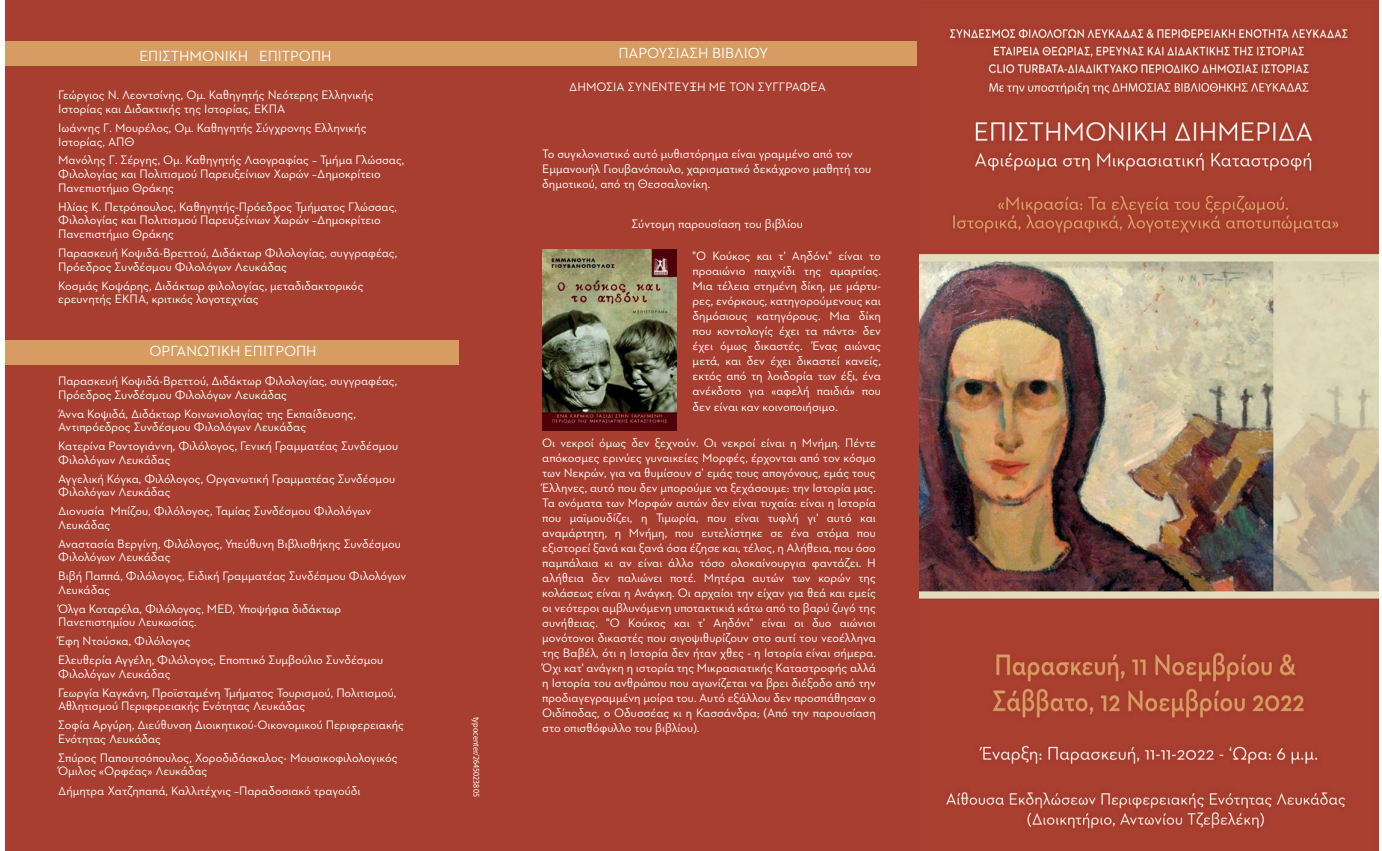
<style>
.page{position:relative;width:1382px;height:851px;background:#fff}
.page>*{position:absolute;margin:0;border:0;box-sizing:border-box;transform-origin:0 0}
.t1{font:15px "Neutraface Two Text Greek";color:#fff}
.t2{font:12.5px/15px "Neutraface Two Text Greek";letter-spacing:-.005em;color:#fff}
.t3{font:8.75px "Myriad Pro";color:#fff;scale:.91 1}
</style>
<div class="page">
<img style="left:918px;top:0;width:460px;height:850px">
<div style="left:5px;top:0;width:913px;height:850px;background:#a83e2f"></div>
<div style="left:5px;top:42px;width:453px;height:24px;background:#d79c62"></div>
<div style="left:456px;top:42px;width:461px;height:24px;background:#d79c62"></div>
<div style="left:5px;top:340px;width:453px;height:24px;background:#d79c62"></div>
<img style="left:542px;top:249px;width:134px;height:182px">
<p class="t1" style="left:140px;top:47px;width:193px">ΕΠΙΣΤΗΜΟΝΙΚΗ ΕΠΙΤΡΟΠΗ</p>
<p class="t2" style="left:58px;top:88px;width:317px;line-height:13.8px">Γεώργιος Ν. Λεοντσίνης, Ομ. Καθηγητής Νεότερης Ελληνικής<br>Ιστορίας και Διδακτικής της Ιστορίας, ΕΚΠΑ</p>
<p class="t2" style="left:58px;top:121px;width:310px;line-height:13.8px">Ιωάννης Γ. Μουρέλος, Ομ. Καθηγητής Σύγχρονης Ελληνικής<br>Ιστορίας, ΑΠΘ</p>
<p class="t2" style="left:58px;top:153px;width:348px;line-height:13.8px">Μανόλης Γ. Σέργης, Ομ. Καθηγητής Λαογραφίας – Τμήμα Γλώσσας,<br>Φιλολογίας και Πολιτισμού Παρευξείνιων Χωρών –Δημοκρίτειο<br>Πανεπιστήμιο Θράκης</p>
<p class="t2" style="left:58px;top:199px;width:340px;line-height:13.8px">Ηλίας Κ. Πετρόπουλος, Καθηγητής-Πρόεδρος Τμήματος Γλώσσας,<br>Φιλολογίας και Πολιτισμού Παρευξείνιων Χωρών –Δημοκρίτειο<br>Πανεπιστήμιο Θράκης</p>
<p class="t2" style="left:58px;top:246px;width:341px;line-height:13.8px">Παρασκευή Κοψιδά-Βρεττού, Διδάκτωρ Φιλολογίας, συγγραφέας,<br>Πρόεδρος Συνδέσμου Φιλολόγων Λευκάδας</p>
<p class="t2" style="left:58px;top:278px;width:307px;line-height:13.8px">Κοσμάς Κοψάρης, Διδάκτωρ φιλολογίας, μεταδιδακτορικός ερευνητής ΕΚΠΑ, κριτικός λογοτεχνίας</p>
<p class="t1" style="left:149px;top:342px;width:169px">ΟΡΓΑΝΩΤΙΚΗ ΕΠΙΤΡΟΠΗ</p>
<p class="t2" style="left:58px;top:374px;width:341px;line-height:13.8px">Παρασκευή Κοψιδά-Βρεττού, Διδάκτωρ Φιλολογίας, συγγραφέας,<br>Πρόεδρος Συνδέσμου Φιλολόγων Λευκάδας</p>
<p class="t2" style="left:58px;top:406px;width:299px;line-height:13.8px">Άννα Κοψιδά, Διδάκτωρ Κοινωνιολογίας της Εκπαίδευσης,<br>Αντιπρόεδρος Συνδέσμου Φιλολόγων Λευκάδας</p>
<p class="t2" style="left:58px;top:439px;width:342px;line-height:13.8px">Κατερίνα Ροντογιάννη, Φιλόλογος, Γενική Γραμματέας Συνδέσμου<br>Φιλολόγων Λευκάδας</p>
<p class="t2" style="left:58px;top:471px;width:338px;line-height:13.8px">Αγγελική Κόγκα, Φιλόλογος, Οργανωτική Γραμματέας Συνδέσμου<br>Φιλολόγων Λευκάδας</p>
<p class="t2" style="left:58px;top:504px;width:314px;line-height:13.8px">Διονυσία Μπίζου, Φιλόλογος, Ταμίας Συνδέσμου Φιλολόγων<br>Λευκάδας</p>
<p class="t2" style="left:58px;top:536px;width:344px;line-height:13.8px">Αναστασία Βεργίνη, Φιλόλογος, Υπεύθυνη Βιβλιοθήκης Συνδέσμου<br>Φιλολόγων Λευκάδας</p>
<p class="t2" style="left:58px;top:569px;width:349px;line-height:13.8px">Βιβή Παππά, Φιλόλογος, Ειδική Γραμματέας Συνδέσμου Φιλολόγων<br>Λευκάδας</p>
<p class="t2" style="left:58px;top:601px;width:284px;line-height:13.8px">Όλγα Κοταρέλα, Φιλόλογος, MED, Υποψήφια διδάκτωρ<br>Πανεπιστημίου Λευκωσίας.</p>
<p class="t2" style="left:58px;top:631px;width:326px;line-height:18.8px">Έφη Ντούσκα, Φιλόλογος<br>Ελευθερία Αγγέλη, Φιλόλογος, Εποπτικό Συμβούλιο Συνδέσμου</p>
<p class="t2" style="left:58px;top:664px;width:340px;line-height:18.8px">Φιλολόγων Λευκάδας<br>Γεωργία Καγκάνη, Προϊσταμένη Τμήματος Τουρισμού, Πολιτισμού,</p>
<p class="t2" style="left:58px;top:696px;width:347px;line-height:18.8px">Αθλητισμού Περιφερειακής Ενότητας Λευκάδας<br>Σοφία Αργύρη, Διεύθυνση Διοικητικού-Οικονομικού Περιφερειακής</p>
<p class="t2" style="left:58px;top:729px;width:341px;line-height:18.8px">Ενότητας Λευκάδας<br>Σπύρος Παπουτσόπουλος, Χοροδιδάσκαλος- Μουσικοφιλολογικός</p>
<p class="t2" style="left:58px;top:761px;width:304px;line-height:20px">Όμιλος «Ορφέας» Λευκάδας<br>Δήμητρα Χατζηπαπά, Καλλιτέχνις –Παραδοσιακό τραγούδι</p>
<p class="t3" style="left:482px;top:716px;width:89px;rotate:90deg">typocenter/2645023805</p>
<p class="t1" style="left:618px;top:44px;width:151px">ΠΑΡΟΥΣΙΑΣΗ ΒΙΒΛΙΟΥ</p>
<p class="t2" style="left:569px;top:79px;width:258px">ΔΗΜΟΣΙΑ ΣΥΝΕΝΤΕΥΞΗ ΜΕ ΤΟΝ ΣΥΓΓΡΑΦΕΑ</p>
<p class="t2" style="left:542px;top:146px;width:330px">Το συγκλονιστικό αυτό μυθιστόρημα είναι γραμμένο από τον<br>Εμμανουήλ Γιουβανόπουλο, χαρισματικό δεκάχρονο μαθητή του δημοτικού, από τη Θεσσαλονίκη.</p>
<p class="t2" style="left:631px;top:216px;width:173px">Σύντομη παρουσίαση του βιβλίου</p>
<p class="t2" style="left:693px;top:248px;width:190px;text-align:justify">"Ο Κούκος και τ' Αηδόνι" είναι το προαιώνιο παιχνίδι της αμαρτίας.<br>Μια τέλεια στημένη δίκη, με μάρτυ&shy;ρες, ενόρκους, κατηγορούμενους και δημόσιους κατηγόρους. Μια δίκη που κοντολογίς έχει τα πάντα· δεν έχει όμως δικαστές. Ένας αιώνας μετά, και δεν έχει δικαστεί κανείς, εκτός από τη λοιδορία των έξι, ένα ανέκδοτο για «αφελή παιδιά» που δεν είναι καν κοινοποιήσιμο.</p>
<p class="t2" style="left:542px;top:435px;width:335px;text-align:justify">Οι νεκροί όμως δεν ξεχνούν. Οι νεκροί είναι η Μνήμη. Πέντε απόκοσμες ερινύες γυναικείες Μορφές, έρχονται από τον κόσμο των Νεκρών, για να θυμίσουν σ’ εμάς τους απογόνους, εμάς τους Έλληνες, αυτό που δεν μπορούμε να ξεχάσουμε: την Ιστορία μας.<br>Τα ονόματα των Μορφών αυτών δεν είναι τυχαία: είναι η Ιστορία που μαϊμουδίζει, η Τιμωρία, που είναι τυφλή γι' αυτό και αναμάρτητη, η Μνήμη, που ευτελίστηκε σε ένα στόμα που εξιστορεί ξανά και ξανά όσα έζησε και, τέλος, η Αλήθεια, που όσο παμπάλαια κι αν είναι άλλο τόσο ολοκαίνουργια φαντάζει. Η αλήθεια δεν παλιώνει ποτέ. Μητέρα αυτών των κορών της κολάσεως είναι η Ανάγκη. Οι αρχαίοι την είχαν για θεά και εμείς οι νεότεροι αμβλυνόμενη υποτακτικιά κάτω από το βαρύ ζυγό της συνήθειας. "Ο Κούκος και τ' Αηδόνι" είναι οι δυο αιώνιοι μονότονοι δικαστές που σιγοψιθυρίζουν στο αυτί του νεοέλληνα της Βαβέλ, ότι η Ιστορία δεν ήταν χθες - η Ιστορία είναι σήμερα.<br>Όχι κατ' ανάγκη η ιστορία της Μικρασιατικής Καταστροφής αλλά η Ιστορία του ανθρώπου που αγωνίζεται να βρει διέξοδο από την προδιαγεγραμμένη μοίρα του. Αυτό εξάλλου δεν προσπάθησαν ο Οιδίποδας, ο Οδυσσέας κι η Κασσάνδρα; (Από την παρουσίαση στο οπισθόφυλλο του βιβλίου).</p>
</div>
